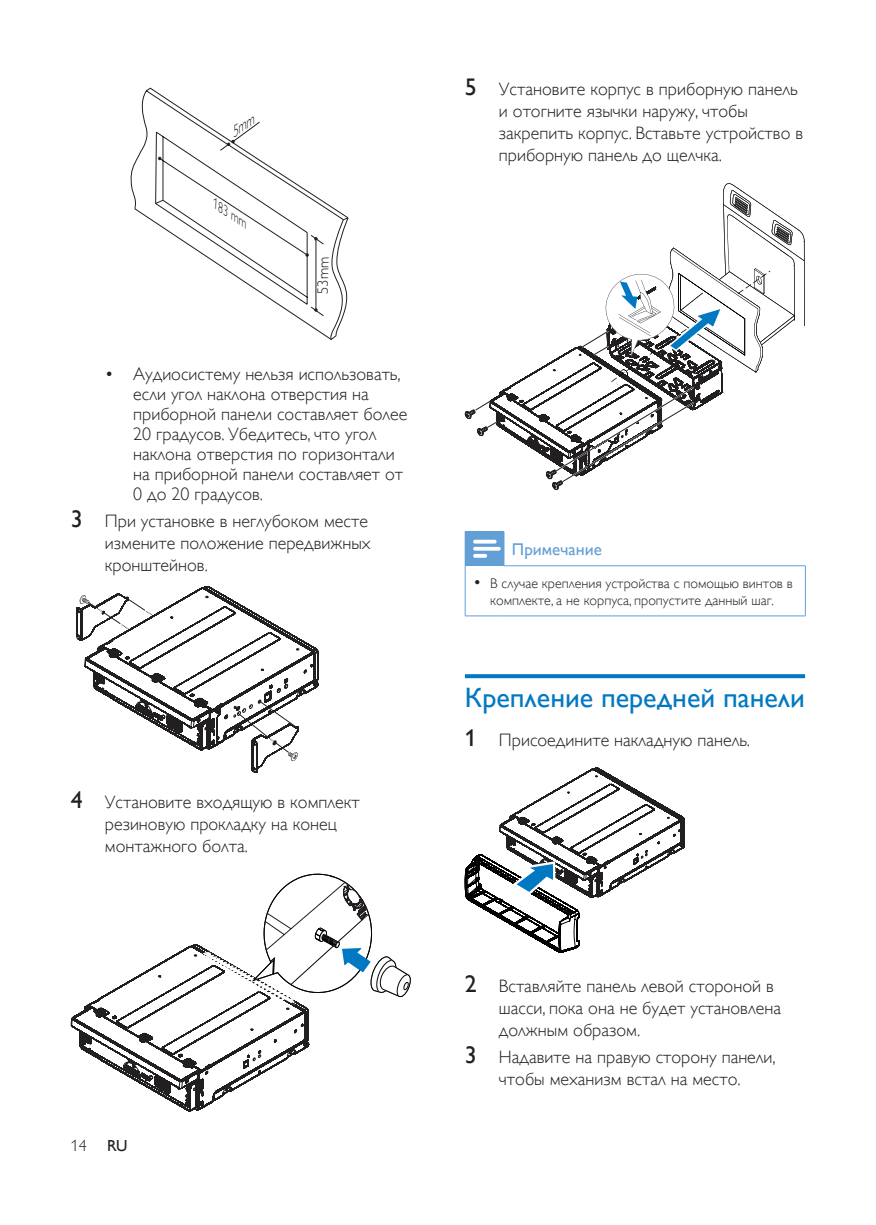
<style>
.page{position:relative;width:876px;height:1225px;background:#fff}
.page>*{position:absolute;margin:0;border:0;box-sizing:border-box;transform-origin:0 0}
.t1{font:28px "Gill Sans Alt One WGL";color:#0079c2}
.t2{font:18px/22px "Gill Sans Alt One WGL Light";color:#231f20}
.t3{font:17px "Gill Sans Alt One WGL";color:#629fd5}
.t4{font:16px "Gill Sans Alt One WGL Light";color:#231f20}
.t5{font:16px "Gill Sans Alt One WGL";color:#231f20}
.t6{font:15.2px "Gill Sans Alt One WGL Light";color:#231f20}
.t7{font:14px/17px "Gill Sans Alt One WGL Light";color:#231f20;text-align:center}
.t8{font:italic 13.2px "Gill Sans Alt One WGL Light";color:#231f20;scale:.92 1}
.s1{font-family:"Gill Sans Alt One WGL";font-size:24px}
.s2{font-size:17px}
</style>
<div class="page">
<svg style="left:130px;top:87px;width:190px;height:136px"></svg>
<svg style="left:155px;top:199px;width:194px;height:141px"></svg>
<svg style="left:77px;top:586px;width:242px;height:187px"></svg>
<svg style="left:237px;top:700px;width:62px;height:61px"></svg>
<svg style="left:78px;top:595px;width:78px;height:36px"></svg>
<svg style="left:71px;top:874px;width:339px;height:237px"></svg>
<svg style="left:465px;top:674px;width:340px;height:4px"></svg>
<div style="left:465px;top:532px;width:39px;height:34px;background:#629fd5"></div>
<hr style="left:465px;top:531px;width:39px;height:1px;background:#629fd5">
<hr style="left:504px;top:532px;width:1px;height:33px;background:#629fd5">
<hr style="left:504px;top:565px;width:302px;height:1px;background:#629fd5">
<hr style="left:465px;top:566px;width:1px;height:49px;background:#629fd5">
<hr style="left:465px;top:615px;width:39px;height:1px;background:#629fd5">
<hr style="left:504px;top:615px;width:302px;height:1px;background:#629fd5">
<hr style="left:805px;top:566px;width:1px;height:49px;background:#629fd5">
<svg style="left:473px;top:540px;width:28px;height:18px"></svg>
<svg style="left:465px;top:183px;width:339px;height:307px"></svg>
<svg style="left:465px;top:767px;width:220px;height:185px"></svg>
<svg style="left:219px;top:115px;width:41px;height:36px"></svg>
<p class="t8" style="left:220px;top:196px;width:45px;rotate:34deg">183 mm</p>
<p class="t6" style="left:313px;top:294px;width:39px;rotate:-88deg">53mm</p>
<p class="t2" style="left:133px;top:364px;width:276px;line-height:20px;text-indent:-28px">• Аудиосистему нельзя использовать, если угол наклона отверстия на приборной панели составляет более<br>20 градусов. Убедитесь, что угол наклона отверстия по горизонтали на приборной панели составляет от<br>0 до 20 градусов.</p>
<p class="t2" style="left:105px;top:510px;width:267px;text-indent:-34px"><span class="s1">3</span> При установке в неглубоком месте измените положение передвижных кронштейнов.</p>
<p class="t2" style="left:105px;top:791px;width:256px;text-indent:-34px"><span class="s1">4</span> Установите входящую в комплект резиновую прокладку на конец монтажного болта.</p>
<p class="t4" style="left:71px;top:1135px;width:17px">14</p>
<p class="t5" style="left:107px;top:1135px;width:22px">RU</p>
<p class="t2" style="left:499px;top:78px;width:306px;text-indent:-34px"><span class="s1">5</span> Установите корпус в приборную панель и отогните язычки наружу, чтобы закрепить корпус. Вставьте устройство в приборную панель до щелчка.</p>
<p class="t3" style="left:512px;top:537px;width:91px">Примечание</p>
<p class="t7" style="left:473px;top:574px;width:321px"><span class="s2">•</span> В случае крепления устройства с помощью винтов в комплекте, а не корпуса, пропустите данный шаг.</p>
<h1 class="t1" style="left:465px;top:678px;width:342px">Крепление передней панели</h1>
<p class="t2" style="left:465px;top:728px;width:287px"><span class="s1">1</span> Присоедините накладную панель.</p>
<p class="t2" style="left:499px;top:974px;width:284px;text-indent:-34px"><span class="s1">2</span> Вставляйте панель левой стороной в шасси, пока она не будет установлена должным образом.</p>
<p class="t2" style="left:465px;top:1046px;width:312px;text-align:center"><span class="s1">3</span> Надавите на правую сторону панели, чтобы механизм встал на место.</p>
</div>
